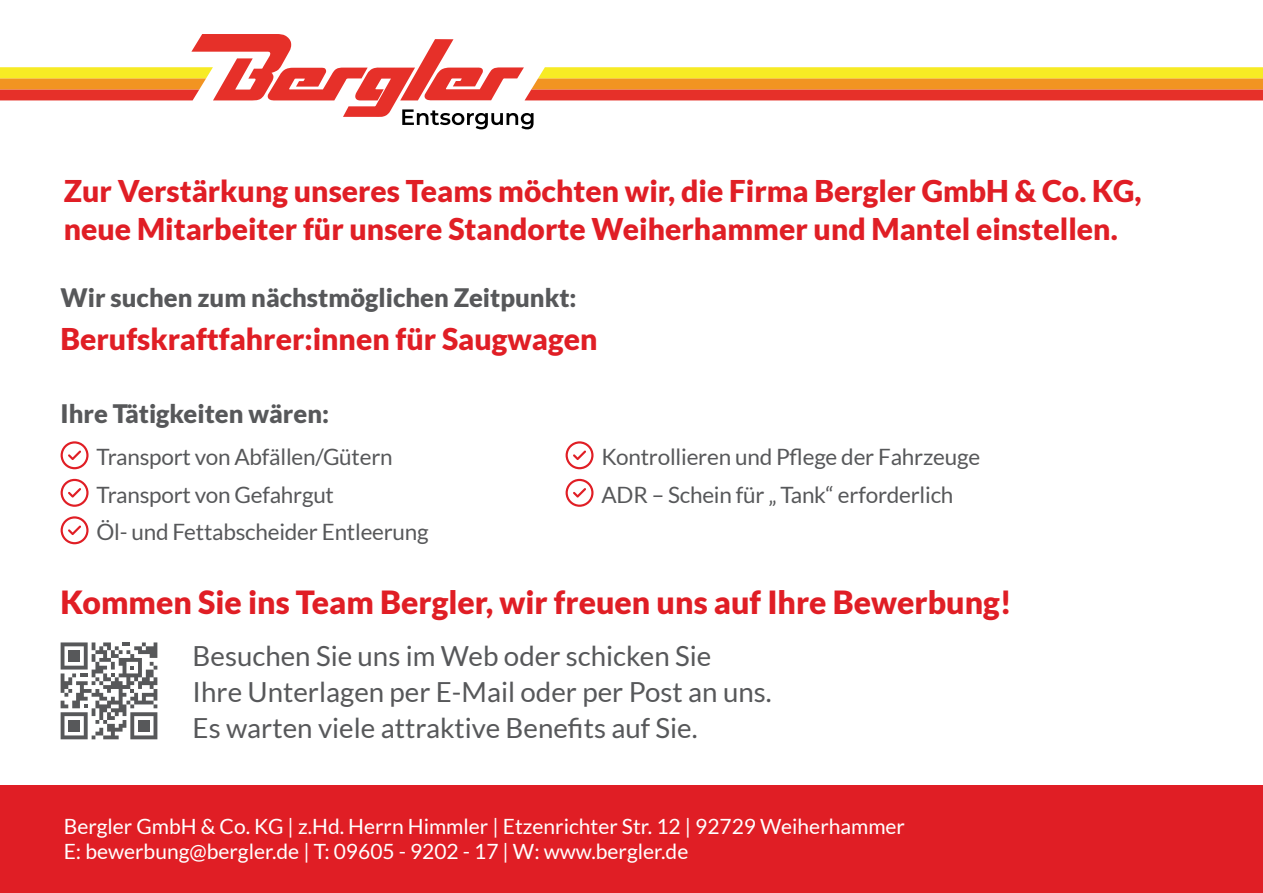
<style>
.page{position:relative;width:1263px;height:893px;background:#fff}
.page>*{position:absolute;margin:0;border:0;box-sizing:border-box;transform-origin:0 0}
.t1{font:900 31.95px "Lato";color:#e01e25}
.t2{font:900 30px/38.2px "Lato";color:#e01e25}
.t3{font:27.75px/36.2px "Lato";color:#57585a}
.t4{font:900 25.5px "Lato";color:#57585a}
.t5{font:22.5px/37.5px "Lato";letter-spacing:-.01em;color:#57585a}
.t6{font:21px/25.2px "Lato";color:#fff}
</style>
<div class="page">
<svg style="left:0;top:34px;width:1263px;height:95px"></svg>
<div style="left:0;top:785px;width:1263px;height:108px;background:#e01e25"></div>
<svg style="left:61px;top:441px;width:28px;height:28px"></svg>
<svg style="left:61px;top:479px;width:28px;height:28px"></svg>
<svg style="left:61px;top:516px;width:28px;height:28px"></svg>
<svg style="left:566px;top:441px;width:27px;height:28px"></svg>
<svg style="left:566px;top:479px;width:27px;height:28px"></svg>
<svg style="left:61px;top:642px;width:96px;height:97px"></svg>
<div style="left:68px;top:720px;width:12px;height:12px;background:#57585a"></div>
<div style="left:138px;top:720px;width:12px;height:12px;background:#57585a"></div>
<div style="left:68px;top:650px;width:12px;height:12px;background:#57585a"></div>
<p class="t2" style="left:64px;top:171px;width:1079px">Zur Verstärkung unseres Teams möchten wir, die Firma Bergler GmbH &amp; Co. KG, neue Mitarbeiter für unsere Standorte Weiherhammer und Mantel einstellen.</p>
<p class="t4" style="left:61px;top:283px;width:518px">Wir suchen zum nächstmöglichen Zeitpunkt:</p>
<p class="t2" style="left:61px;top:319px;width:538px">Berufskraftfahrer:innen für Saugwagen</p>
<p class="t4" style="left:61px;top:398px;width:270px">Ihre Tätigkeiten wären:</p>
<p class="t5" style="left:97px;top:438px;width:334px">Transport von Abfällen/Gütern<br>Transport von Gefahrgut<br>Öl- und Fettabscheider Entleerung</p>
<p class="t5" style="left:601px;top:438px;width:380px">Kontrollieren und Pflege der Fahrzeuge<br>ADR – Schein für „ Tank“ erforderlich</p>
<p class="t1" style="left:61px;top:583px;width:953px">Kommen Sie ins Team Bergler, wir freuen uns auf Ihre Bewerbung!</p>
<p class="t3" style="left:193px;top:637px;width:580px">Besuchen Sie uns im Web oder schicken Sie<br>Ihre Unterlagen per E-Mail oder per Post an uns.<br>Es warten viele attraktive Benefits auf Sie.</p>
<p class="t6" style="left:64px;top:813px;width:843px">Bergler GmbH &amp; Co. KG | z.Hd. Herrn Himmler | Etzenrichter Str. 12 | 92729 Weiherhammer<br>E: bewerbung@bergler.de | T: 09605 - 9202 - 17 | W: www.bergler.de</p>
</div>
